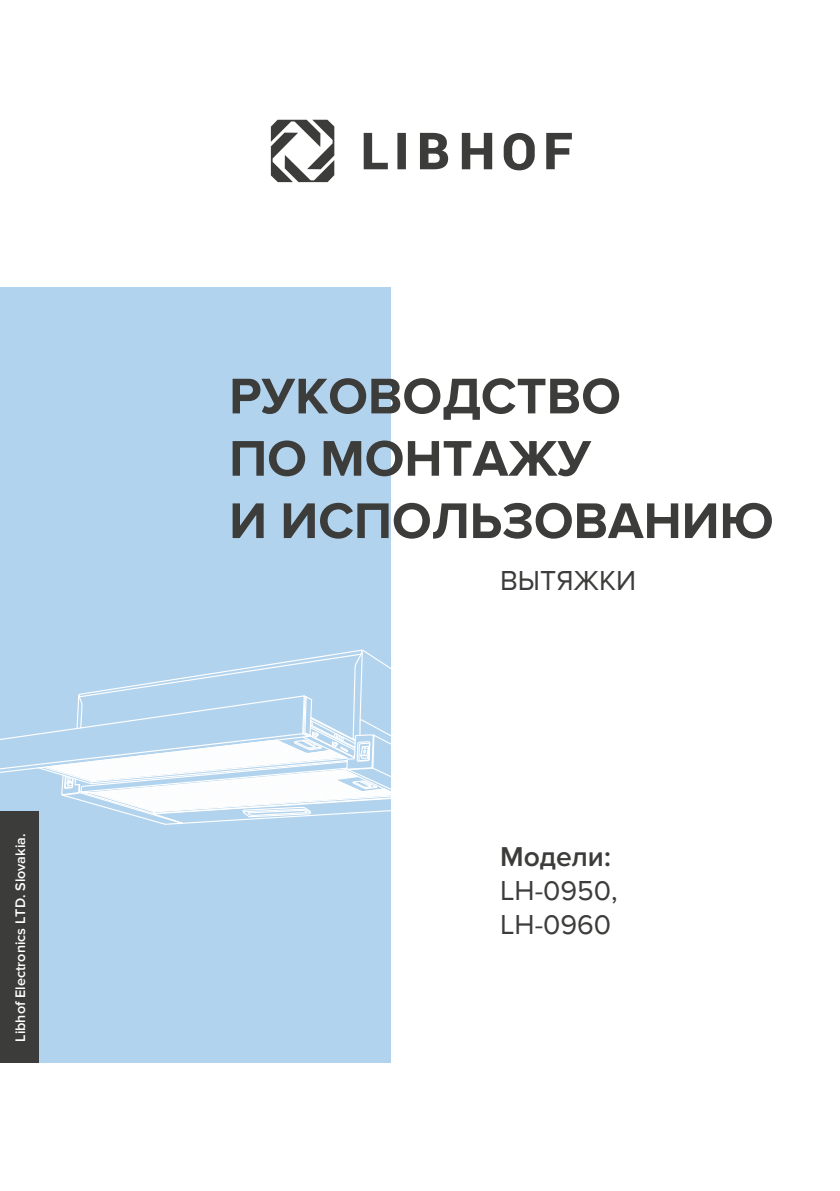
<style>
.page{position:relative;width:840px;height:1191px;background:#fff}
.page>*{position:absolute;margin:0;border:0;box-sizing:border-box;transform-origin:0 0}
.t1{font:700 52px/62.2px "Proxima Nova";color:#3c3c3b}
.t2{font:28.2px/34px "Proxima Nova";color:#3c3c3b}
.t3{font:600 28.2px "Proxima Nova";color:#3c3c3b}
.t4{font:600 14.4px "Proxima Nova";color:#fff}
</style>
<div class="page">
<div style="left:0;top:288px;width:390px;height:774px;background:#b2d3ed"></div>
<svg style="left:363px;top:133px;width:208px;height:37px"></svg>
<svg style="left:271px;top:120px;width:63px;height:62px"></svg>
<div style="left:0;top:811px;width:38px;height:251px;background:#3c3c3b"></div>
<svg style="left:0;top:649px;width:391px;height:193px"></svg>
<p class="t4" style="left:12px;top:1041px;width:210px;rotate:-90deg">Libhof Electronics LTD. Slovakia.</p>
<p class="t1" style="left:229px;top:366px;width:545px">РУКОВОДСТВО<br>ПО МОНТАЖУ<br>И ИСПОЛЬЗОВАНИЮ</p>
<p class="t2" style="left:500px;top:564px;width:138px">ВЫТЯЖКИ</p>
<p class="t3" style="left:500px;top:840px;width:112px">Модели:</p>
<p class="t2" style="left:500px;top:874px;width:119px">LH-0950,<br>LH-0960</p>
</div>
